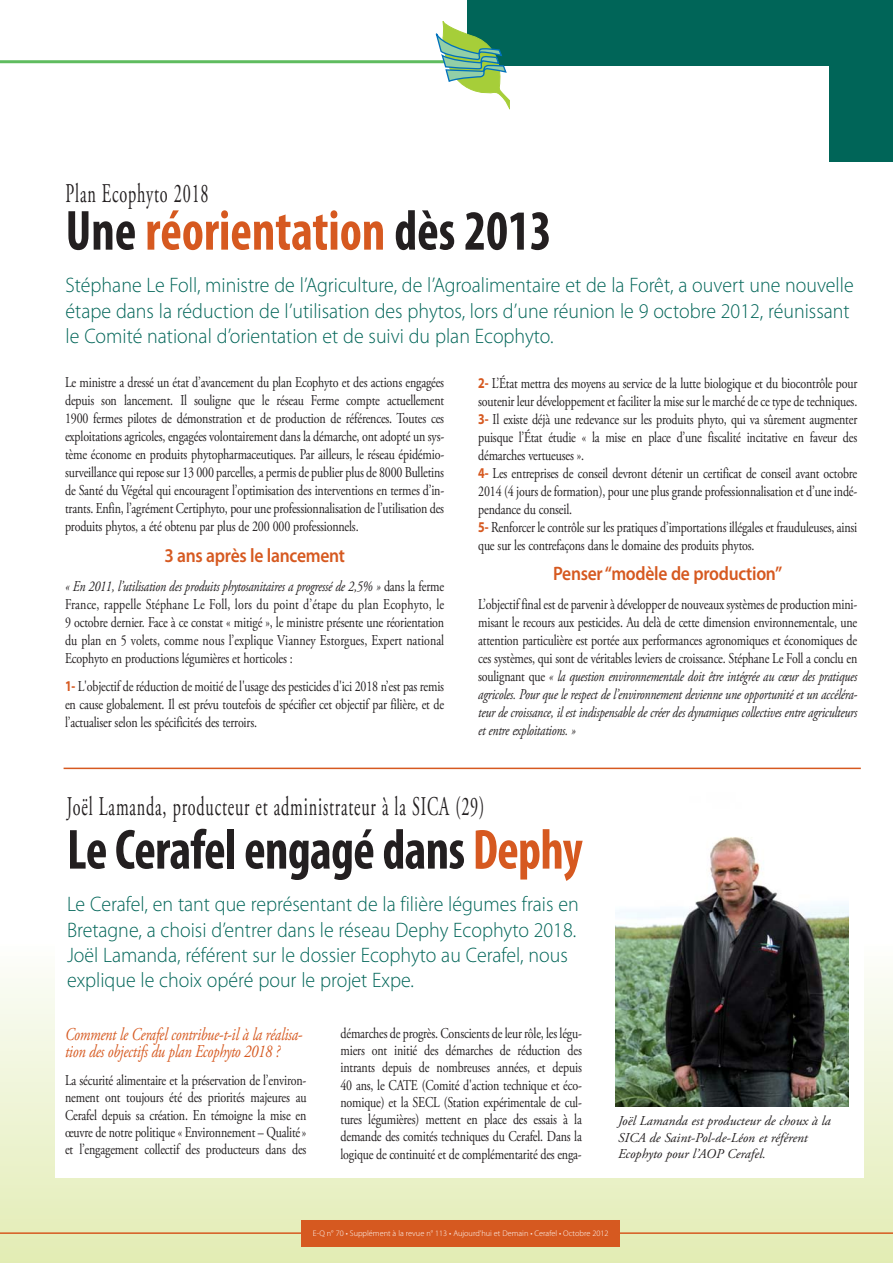
<style>
.page{position:relative;width:893px;height:1263px;background:#fff}
.page>*{position:absolute;margin:0;border:0;box-sizing:border-box;transform-origin:0 0}
.t1{font:700 condensed 57px "Myriad Pro";letter-spacing:-.015em;color:#231f20;scale:.9 1}
.t2{font:700 condensed 57px "Myriad Pro";color:#d65920;scale:.9 1}
.t3{font:27px "Adobe Garamond Pro";letter-spacing:.05em;color:#231f20;scale:.6 1}
.t4{font:300 21px/25.2px "Myriad Pro";color:#006558;scale:.95 1}
.t5{font:600 19.5px "Myriad Pro";letter-spacing:-.015em;color:#d65920;scale:.9 1}
.t6{font:italic 18px/17.1px "Adobe Garamond Pro";letter-spacing:-.015em;color:#d65920;scale:.8 1}
.t7{font:15px/18px "Adobe Garamond Pro";letter-spacing:-.015em;color:#231f20;text-align:justify;scale:.8 1}
.t8{font:italic 13.5px/16.2px "Adobe Garamond Pro";color:#231f20}
.t9{font:300 8.25px "Myriad Pro";color:#fff}
.s1{color:#231f20}
.s2{font-style:italic}
.s3{font-family:"Myriad Pro";font-weight:700;color:#d65920}
.s4{color:#d65920}
</style>
<div class="page">
<div style="left:0;top:944px;width:892px;height:319px;background:linear-gradient(to bottom,#fcfdfb,#e2ecb3)"></div>
<hr style="left:0;top:1232px;width:892px;height:2px;background:#d65920">
<hr style="left:0;top:60px;width:584px;height:3px;background:#5fbc5f">
<div style="left:468px;top:0;width:424px;height:66px;background:#006558"></div>
<div style="left:829px;top:53px;width:63px;height:108px;background:#006558"></div>
<svg style="left:435px;top:21px;width:75px;height:89px"></svg>
<div style="left:301px;top:1220px;width:319px;height:27px;background:#d65920"></div>
<div style="left:55px;top:897px;width:808px;height:281px;background:#fff"></div>
<hr style="left:64px;top:768px;width:797px;height:1px;background:#d65920">
<img style="left:616px;top:837px;width:232px;height:269px">
<h2 class="t3" style="left:66px;top:182px;width:240px">Plan Ecophyto 2018</h2>
<h1 class="t2" style="left:66px;top:210px;width:541px"><span class="s1">Une</span> réorientation <span class="s1">dès 2013</span></h1>
<p class="t4" style="left:66px;top:275px;width:831px">Stéphane Le Foll, ministre de l’Agriculture, de l’Agroalimentaire et de la Forêt, a ouvert une nouvelle étape dans la réduction de l’utilisation des phytos, lors d’une réunion le 9 octobre 2012, réunissant le Comité national d’orientation et de suivi du plan Ecophyto.</p>
<p class="t7" style="left:65px;top:375px;width:475px">Le ministre a dressé un état d’avancement du plan Ecophyto et des actions engagées depuis son lancement. Il souligne que le réseau Ferme compte actuellement 1900 fermes pilotes de démonstration et de production de références. Toutes ces exploitations agricoles, engagées volontairement dans la démarche, ont adopté un sys&shy;tème économe en produits phytopharmaceutiques. Par ailleurs, le réseau épidémio&shy;surveillance qui repose sur 13 000 parcelles, a permis de publier plus de 8000 Bulletins de Santé du Végétal qui encouragent l’optimisation des interventions en termes d’in&shy;trants. Enfin, l’agrément Certiphyto, pour une professionnalisation de l’utilisation des produits phytos, a été obtenu par plus de 200 000 professionnels.</p>
<h3 class="t5" style="left:164px;top:548px;width:202px">3 ans après le lancement</h3>
<p class="t7" style="left:65px;top:578px;width:475px"><span class="s2">« En 2011, l’utilisation des produits phytosanitaires a progressé de 2,5% »</span> dans la ferme France, rappelle Stéphane Le Foll, lors du point d’étape du plan Ecophyto, le 9 octobre dernier. Face à ce constat « mitigé », le ministre présente une réorientation du plan en 5 volets, comme nous l’explique Vianney Estorgues, Expert national Ecophyto en productions légumières et horticoles :</p>
<p class="t7" style="left:65px;top:679px;width:475px"><span class="s3">1-</span> L'objectif de réduction de moitié de l'usage des pesticides d'ici 2018 n’est pas remis en cause globalement. Il est prévu toutefois de spécifier cet objectif par filière, et de l’actualiser selon les spécificités des terroirs.</p>
<p class="t7" style="left:478px;top:375px;width:475px;text-align:left"><span class="s3">2-</span> L’État mettra des moyens au service de la lutte biologique et du biocontrôle pour soutenir leur développement et faciliter la mise sur le marché de ce type de techniques.<br><span class="s3">3-</span> Il existe déjà une redevance sur les produits phyto, qui va sûrement augmenter puisque l’État étudie « la mise en place d’une fiscalité incitative en faveur des démarches vertueuses ».<br><span class="s3">4-</span> Les entreprises de conseil devront détenir un certificat de conseil avant octobre 2014 (4 jours de formation), pour une plus grande professionnalisation et d’une indé&shy;pendance du conseil.<br><span class="s3">5-</span> Renforcer le contrôle sur les pratiques d’importations illégales et frauduleuses, ainsi que sur les contrefaçons dans le domaine des produits phytos.</p>
<h3 class="t5" style="left:553px;top:567px;width:256px">Penser “modèle de production”</h3>
<p class="t7" style="left:478px;top:597px;width:475px">L’objectif final est de parvenir à développer de nouveaux systèmes de production mini&shy;misant le recours aux pesticides. Au delà de cette dimension environnementale, une attention particulière est portée aux performances agronomiques et économiques de ces systèmes, qui sont de véritables leviers de croissance. Stéphane Le Foll a conclu en soulignant que <span class="s2">« la question environnementale doit être intégrée au cœur des pratiques agricoles. Pour que le respect de l’environnement devienne une opportunité et un accéléra&shy;teur de croissance, il est indispensable de créer des dynamiques collectives entre agriculteurs et entre exploitations. »</span></p>
<h2 class="t3" style="left:67px;top:795px;width:697px">Joël Lamanda, producteur et administrateur à la SICA (29)</h2>
<h1 class="t1" style="left:67px;top:829px;width:574px">Le Cerafel engagé dans <span class="s4">Dephy</span></h1>
<p class="t4" style="left:67px;top:894px;width:540px">Le Cerafel, en tant que représentant de la filière légumes frais en Bretagne, a choisi d’entrer dans le réseau Dephy Ecophyto 2018.<br>Joël Lamanda, référent sur le dossier Ecophyto au Cerafel, nous explique le choix opéré pour le projet Expe.</p>
<p class="t6" style="left:65px;top:1028px;width:298px">Comment le Cerafel contribue-t-il à la réalisa&shy;tion des objectifs du plan Ecophyto 2018 ?</p>
<p class="t7" style="left:65px;top:1073px;width:303px;line-height:17.2px">La sécurité alimentaire et la préservation de l’environ&shy;nement ont toujours été des priorités majeures au Cerafel depuis sa création. En témoigne la mise en œuvre de notre politique « Environnement – Qualité » et l’engagement collectif des producteurs dans des</p>
<p class="t7" style="left:340px;top:1026px;width:303px;line-height:17.2px">démarches de progrès. Conscients de leur rôle, les légu&shy;miers ont initié des démarches de réduction des intrants depuis de nombreuses années, et depuis 40 ans, le CATE (Comité d'action technique et éco&shy;nomique) et la SECL (Station expérimentale de cul&shy;tures légumières) mettent en place des essais à la demande des comités techniques du Cerafel. Dans la logique de continuité et de complémentarité des enga-</p>
<p class="t8" style="left:618px;top:1114px;width:214px">Joël Lamanda est producteur de choux à la<br>SICA de Saint-Pol-de-Léon et référent<br>Ecophyto pour l’AOP Cerafel.</p>
<p class="t9" style="left:313px;top:1230px;width:297px">E-Q n° 70 • Supplément à la revue n° 113 • Aujourd’hui et Demain • Cerafel • Octobre 2012</p>
</div>
